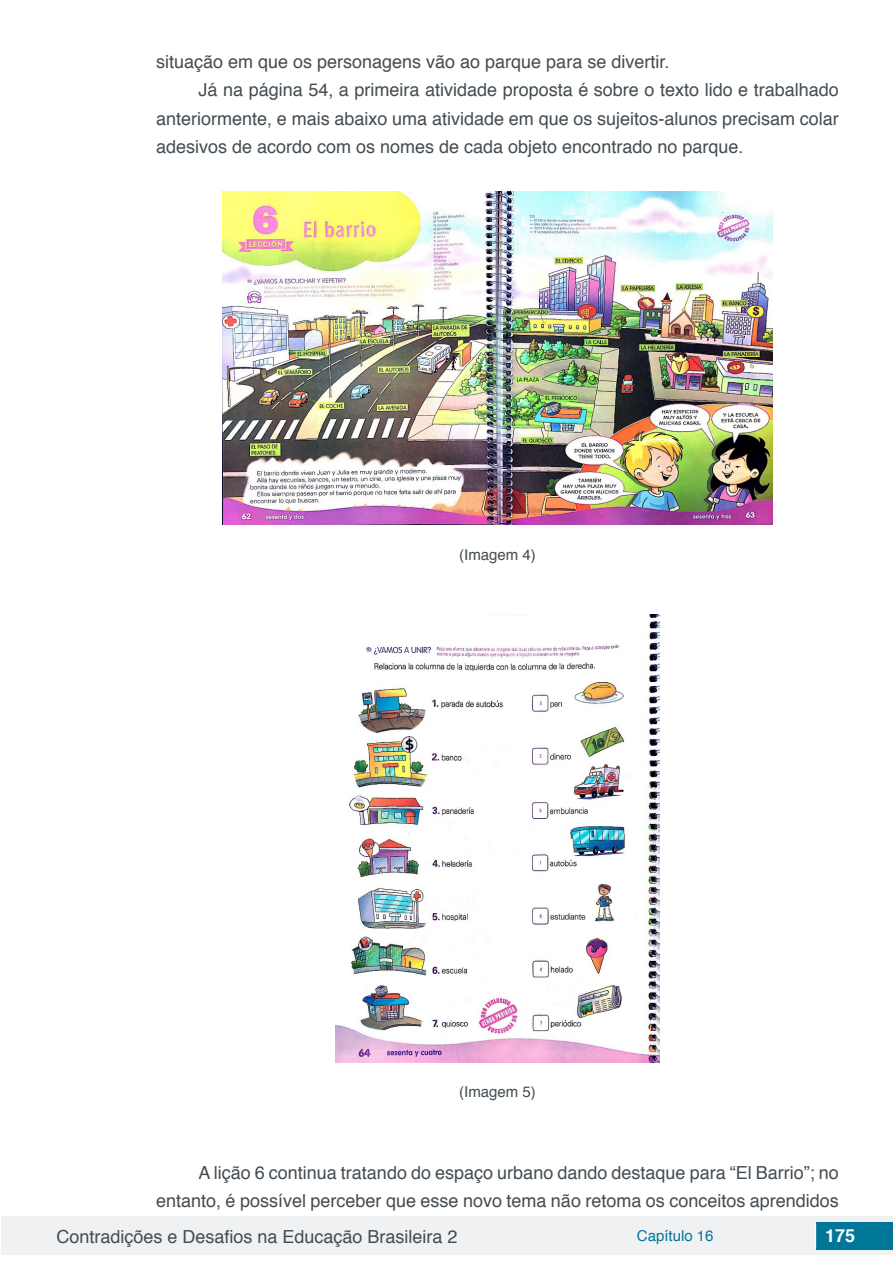
<style>
.page{position:relative;width:893px;height:1263px;background:#fff}
.page>*{position:absolute;margin:0;border:0;box-sizing:border-box;transform-origin:0 0}
.t1{font:18px/28.5px "Helvetica";color:#434c52;text-align:right}
.t2{font:700 18px "Helvetica";color:#fff}
.t3{font:15px "Helvetica";color:#434c52}
.t4{font:15px "Helvetica";color:#007699}
</style>
<div class="page">
<div style="left:1px;top:1216px;width:891px;height:38px;background:#f0f1f2"></div>
<div style="left:816px;top:1222px;width:77px;height:27px;background:#007699"></div>
<svg style="left:815px;top:1224px;width:1px;height:24px"></svg>
<img style="left:223px;top:191px;width:549px;height:334px">
<img style="left:335px;top:615px;width:325px;height:447px">
<p class="t1" style="left:156px;top:47px;width:515px">situação em que os personagens vão ao parque para se divertir.</p>
<p class="t1" style="left:199px;top:76px;width:642px">Já na página 54, a primeira atividade proposta é sobre o texto lido e trabalhado</p>
<p class="t1" style="left:156px;top:104px;width:684px">anteriormente, e mais abaixo uma atividade em que os sujeitos-alunos precisam colar</p>
<p class="t1" style="left:156px;top:133px;width:589px">adesivos de acordo com os nomes de cada objeto encontrado no parque.</p>
<p class="t3" style="left:459px;top:543px;width:78px">(Imagem 4)</p>
<p class="t3" style="left:459px;top:1080px;width:78px">(Imagem 5)</p>
<p class="t1" style="left:156px;top:1159px;width:684px">A lição 6 continua tratando do espaço urbano dando destaque para “El Barrio”; no entanto, é possível perceber que esse novo tema não retoma os conceitos aprendidos</p>
<p class="t1" style="left:56px;top:1223px;width:403px">Contradições e Desafios na Educação Brasileira 2</p>
<p class="t4" style="left:637px;top:1224px;width:78px">Capítulo 16</p>
<p class="t2" style="left:825px;top:1221px;width:32px">175</p>
</div>
